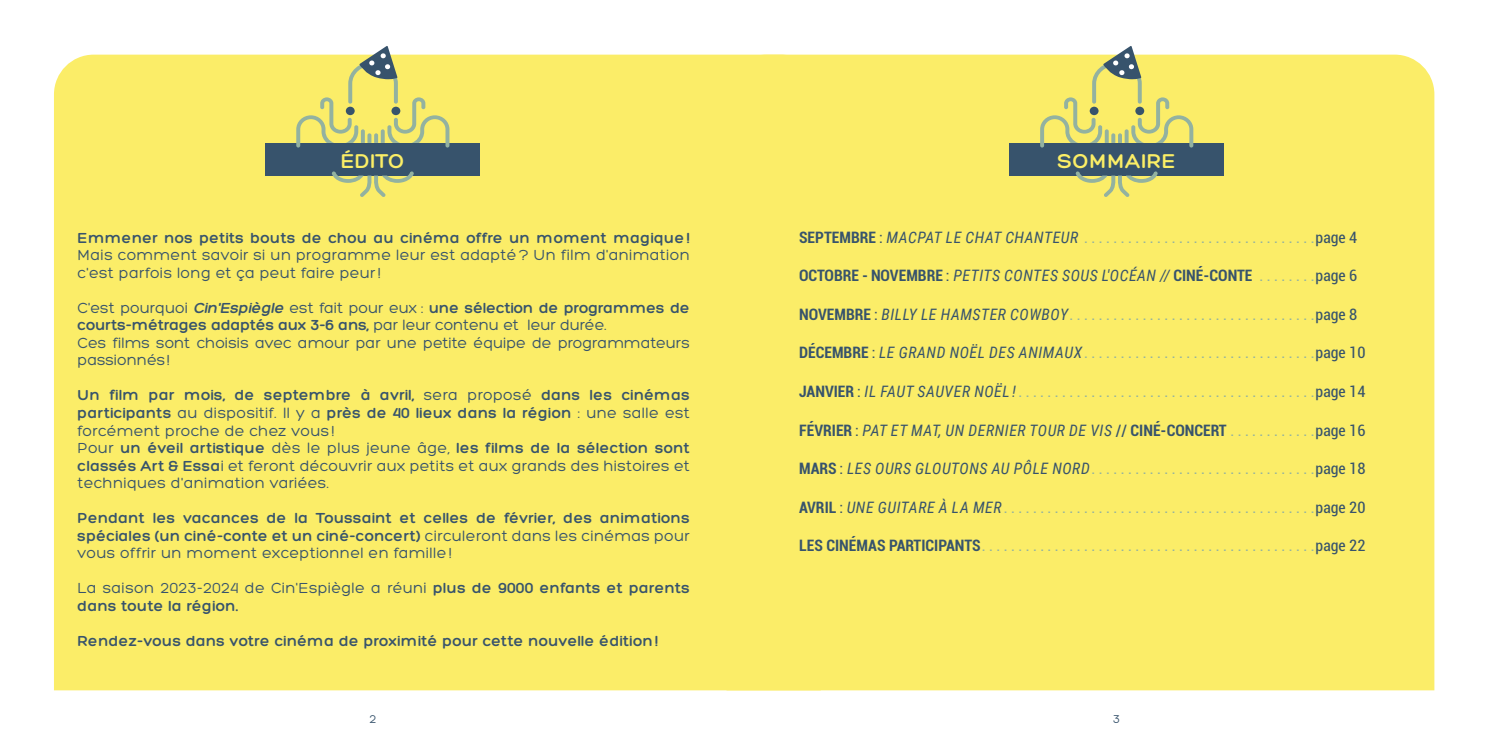
<style>
.page{position:relative;width:1489px;height:745px;background:#fff}
.page>*{position:absolute;margin:0;border:0;box-sizing:border-box;transform-origin:0 0}
.t1{font:300 21.7px "Hero";letter-spacing:.03em;color:#fbee66}
.t2{font:condensed 15.75px "Roboto";color:#93b2a0}
.t3{font:300 15.75px/17.5px "Hero";letter-spacing:.02em;color:#37536c;text-align:justify}
.t4{font:15.75px/17.5px "Hero";letter-spacing:.02em;color:#37536c;text-align:justify}
.t5{font:300 15.75px/17.5px "Hero";color:#37536c}
.t6{font:15.75px/17.5px "Hero";color:#37536c}
.t7{font:italic 15.75px "Roboto Condensed";letter-spacing:.035em;color:#37536c}
.t8{font:700 condensed 15.75px "Roboto";color:#37536c}
.t9{font:12.25px "Hero";color:#37536c}
.s1{font-weight:300}
.s2{font-weight:400}
.s3{font-style:italic}
.s4{font-weight:700;color:#37536c}
.s5{color:#37536c}
.s6{font-family:"Roboto Condensed";font-style:italic;font-stretch:normal;color:#37536c}
.s7{font-family:"Roboto Condensed";font-weight:400;font-style:italic;font-stretch:normal}
.s8{font-weight:400;color:#93b2a0}
.s9{font-family:"Roboto";font-weight:700;font-style:normal;font-stretch:condensed}
.s10{font-family:"Roboto";font-style:normal;font-stretch:condensed}
.s11{font-family:"Roboto";font-style:normal;font-stretch:condensed;color:#93b2a0}
</style>
<div class="page">
<div style="left:54px;top:55px;width:672px;height:635px;background:#fbed68"></div>
<div style="left:726px;top:55px;width:708px;height:635px;background:#fbed68"></div>
<div style="left:266px;top:143px;width:214px;height:32px;background:#37536c"></div>
<svg style="left:331px;top:171px;width:83px;height:26px"></svg>
<svg style="left:296px;top:46px;width:153px;height:101px"></svg>
<div style="left:1009px;top:143px;width:214px;height:32px;background:#37536c"></div>
<svg style="left:1075px;top:171px;width:82px;height:26px"></svg>
<svg style="left:1040px;top:46px;width:153px;height:101px"></svg>
<p class="t1" style="left:341px;top:150px;width:65px">ÉDITO</p>
<p class="t1" style="left:1057px;top:150px;width:119px">SOMMAIRE</p>
<p class="t4" style="left:78px;top:229px;width:613px"><span class="s1">Emmener nos petits bouts de chou au cinéma offre un moment magique !<br></span>Mais comment savoir si un programme leur est adapté ? Un film d'animation c'est parfois long et ça peut faire peur!</p>
<p class="t5" style="left:78px;top:299px;width:613px"><span class="s2">C'est pourquoi</span> <span class="s3">Cin'Espiègle</span> <span class="s2">est fait pour eux :</span> une sélection de programmes de courts-métrages adaptés aux 3-6 ans, <span class="s2">par leur contenu et leur durée.</span></p>
<p class="t6" style="left:78px;top:334px;width:613px">Ces films sont choisis avec amour par une petite équipe de programmateurs passionnés!</p>
<p class="t3" style="left:78px;top:387px;width:613px">Un film par mois, de septembre à avril, <span class="s2">sera proposé</span> dans les cinémas participants <span class="s2">au dispositif. Il y a</span> près de 40 lieux dans la région <span class="s2">: une salle est forcément proche de chez vous !</span></p>
<p class="t4" style="left:78px;top:439px;width:613px">Pour <span class="s1">un éveil artistique</span> dès le plus jeune âge, <span class="s1">les films de la sélection sont classés Art &amp; Essa</span>i et feront découvrir aux petits et aux grands des histoires et techniques d'animation variées.</p>
<p class="t3" style="left:78px;top:509px;width:613px">Pendant les vacances de la Toussaint et celles de février, des animations spéciales (un ciné-conte et un ciné-concert) <span class="s2">circuleront dans les cinémas pour vous offrir un moment exceptionnel en famille !</span></p>
<p class="t3" style="left:78px;top:579px;width:613px"><span class="s2">La saison 2023-2024 de Cin'Espiègle a réuni</span> plus de 9000 enfants et parents dans toute la région.</p>
<p class="t3" style="left:78px;top:632px;width:582px">Rendez-vous dans votre cinéma de proximité pour cette nouvelle édition !</p>
<p class="t2" style="left:799px;top:226px;width:559px"><span class="s4">SEPTEMBRE</span> <span class="s5">:</span> <span class="s6">MACPAT LE CHAT CHANTEUR</span> . . . . . . . . . . . . . . . . . . . . . . . . . . . . . . . <span class="s5">page 4</span></p>
<p class="t8" style="left:799px;top:264px;width:559px">OCTOBRE - NOVEMBRE <span class="s2">:</span> <span class="s7">PETITS CONTES SOUS L'OCÉAN //</span> CINÉ-CONTE <span class="s8">. . . . . . .</span> <span class="s2">page 6</span></p>
<p class="t2" style="left:799px;top:303px;width:559px"><span class="s4">NOVEMBRE</span> <span class="s5">:</span> <span class="s6">BILLY LE HAMSTER COWBOY</span> . . . . . . . . . . . . . . . . . . . . . . . . . . . . . . . . . <span class="s5">page 8</span></p>
<p class="t2" style="left:799px;top:341px;width:568px"><span class="s4">DÉCEMBRE</span> <span class="s5">:</span> <span class="s6">LE GRAND NOËL DES ANIMAUX</span> . . . . . . . . . . . . . . . . . . . . . . . . . . . . . . . <span class="s5">page 10</span></p>
<p class="t2" style="left:799px;top:380px;width:568px"><span class="s4">JANVIER</span> <span class="s5">:</span> <span class="s6">IL FAUT SAUVER NOËL !</span> . . . . . . . . . . . . . . . . . . . . . . . . . . . . . . . . . . . . . . . . <span class="s5">page 14</span></p>
<p class="t7" style="left:799px;top:418px;width:568px"><span class="s9">FÉVRIER</span> <span class="s10">:</span> PAT ET MAT, UN DERNIER TOUR DE VIS <span class="s10">//</span> <span class="s9">CINÉ-CONCERT</span> <span class="s11">. . . . . . . . . . .</span> <span class="s10">page 16</span></p>
<p class="t2" style="left:799px;top:457px;width:568px"><span class="s4">MARS</span> <span class="s5">:</span> <span class="s6">LES OURS GLOUTONS AU PÔLE NORD</span> . . . . . . . . . . . . . . . . . . . . . . . . . . . . . . <span class="s5">page 18</span></p>
<p class="t2" style="left:799px;top:495px;width:568px"><span class="s4">AVRIL</span> <span class="s5">:</span> <span class="s6">UNE GUITARE À LA MER</span> . . . . . . . . . . . . . . . . . . . . . . . . . . . . . . . . . . . . . . . . . . <span class="s5">page 20</span></p>
<p class="t2" style="left:799px;top:534px;width:568px"><span class="s4">LES CINÉMAS PARTICIPANTS</span> . . . . . . . . . . . . . . . . . . . . . . . . . . . . . . . . . . . . . . . . . . . . . <span class="s5">page 22</span></p>
<p class="t9" style="left:369px;top:712px;width:8px">2</p>
<p class="t9" style="left:1113px;top:712px;width:8px">3</p>
</div>
